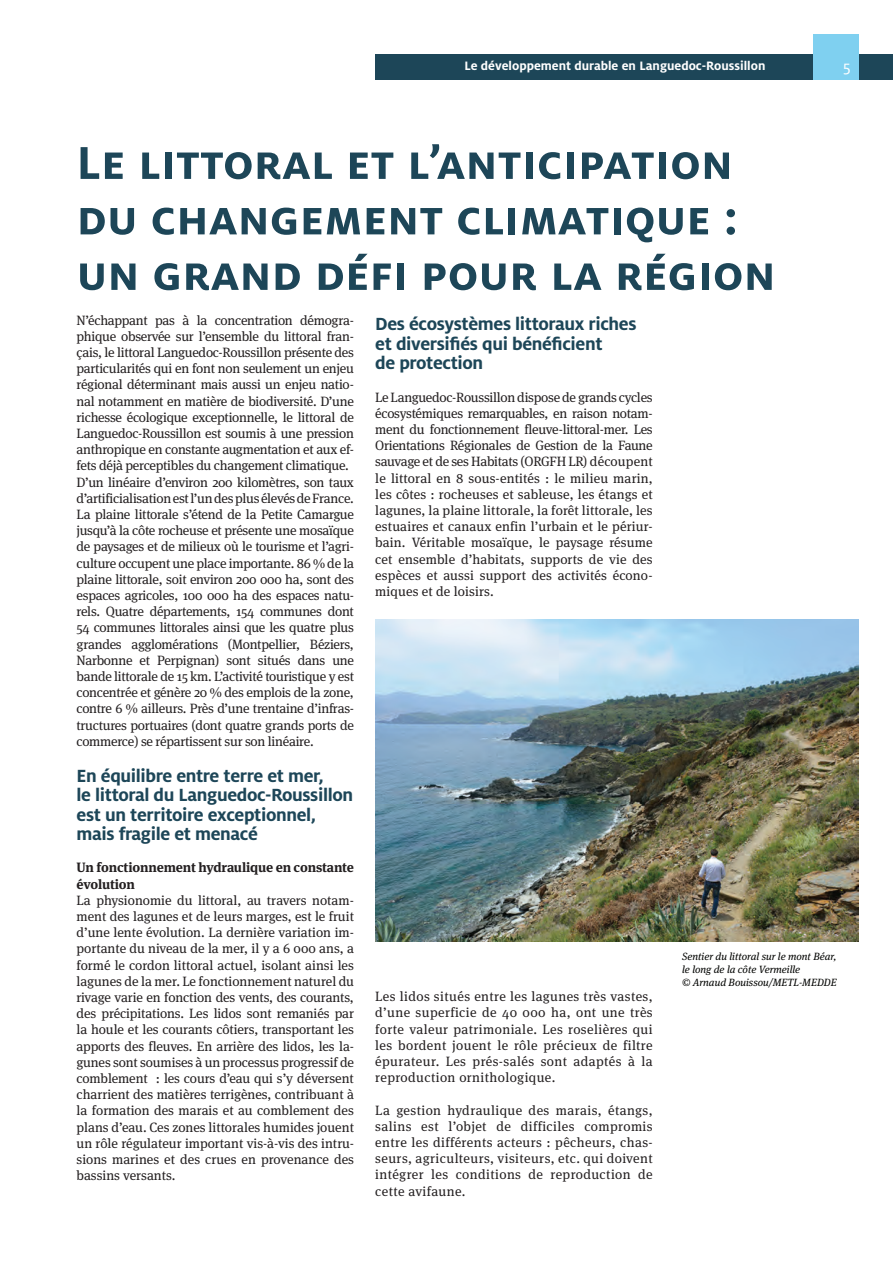
<style>
.page{position:relative;width:893px;height:1263px;background:#fff}
.page>*{position:absolute;margin:0;border:0;box-sizing:border-box;transform-origin:0 0}
.t1{font:700 51px/55.5px "Milo OT";color:#1d4658}
.t2{font:700 19.5px/19.5px "Milo OT";letter-spacing:-.02em;color:#1d4658}
.t3{font:17.1px "Milo OT";color:#fff}
.t4{font:13.5px/16.2px "Meta Serif";letter-spacing:-.02em;color:#231f20;text-align:justify}
.t5{font:700 13.5px/16.2px "Meta Serif Lf";letter-spacing:-.01em;color:#231f20}
.t6{font:700 13.5px "Milo OT";letter-spacing:-.005em;color:#fff}
.t7{font:italic 10.5px/12.6px "Meta Serif";color:#040503}
</style>
<div class="page">
<div style="left:376px;top:54px;width:517px;height:26px;background:#1d4658"></div>
<div style="left:813px;top:34px;width:46px;height:46px;background:#7fd0f0"></div>
<img style="left:375px;top:620px;width:483px;height:321px">
<p class="t6" style="left:464px;top:58px;width:303px">Le développement durable en Languedoc-Roussillon</p>
<p class="t3" style="left:843px;top:57px;width:9px">5</p>
<h1 class="t1" style="left:77px;top:135px;width:701px">Le littoral et l’anticipation du changement climatique : un grand défi pour la région</h1>
<p class="t4" style="left:77px;top:310px;width:279px;text-align:left">N’échappant pas à la concentration démogra&shy;phique observée sur l’ensemble du littoral fran&shy;çais, le littoral Languedoc-Roussillon présente des particularités qui en font non seulement un enjeu régional déterminant mais aussi un enjeu natio&shy;nal notamment en matière de biodiversité. D’une richesse écologique exceptionnelle, le littoral de Languedoc-Roussillon est soumis à une pression anthropique en constante augmentation et aux ef&shy;fets déjà perceptibles du changement climatique.<br>D’un linéaire d’environ 200 kilomètres, son taux d’artificialisation est l’un des plus élevés de France.<br>La plaine littorale s’étend de la Petite Camargue jusqu’à la côte rocheuse et présente une mosaïque de paysages et de milieux où le tourisme et l’agri&shy;culture occupent une place importante. 86 % de la plaine littorale, soit environ 200 000 ha, sont des espaces agricoles, 100 000 ha des espaces natu&shy;rels. Quatre départements, 154 communes dont 54 communes littorales ainsi que les quatre plus grandes agglomérations (Montpellier, Béziers, Narbonne et Perpignan) sont situés dans une bande littorale de 15 km. L’activité touristique y est concentrée et génère 20 % des emplois de la zone, contre 6 % ailleurs. Près d’une trentaine d’infras&shy;tructures portuaires (dont quatre grands ports de commerce) se répartissent sur son linéaire.</p>
<h2 class="t2" style="left:77px;top:766px;width:278px">En équilibre entre terre et mer,<br>le littoral du Languedoc-Roussillon est un territoire exceptionnel, mais fragile et menacé</h2>
<p class="t5" style="left:77px;top:858px;width:279px">Un fonctionnement hydraulique en constante évolution</p>
<p class="t4" style="left:77px;top:891px;width:279px">La physionomie du littoral, au travers notam&shy;ment des lagunes et de leurs marges, est le fruit d’une lente évolution. La dernière variation im&shy;portante du niveau de la mer, il y a 6 000 ans, a formé le cordon littoral actuel, isolant ainsi les lagunes de la mer. Le fonctionnement naturel du rivage varie en fonction des vents, des courants, des précipitations. Les lidos sont remaniés par la houle et les courants côtiers, transportant les apports des fleuves. En arrière des lidos, les la&shy;gunes sont soumises à un processus progressif de comblement : les cours d’eau qui s’y déversent charrient des matières terrigènes, contribuant à la formation des marais et au comblement des plans d’eau. Ces zones littorales humides jouent un rôle régulateur important vis-à-vis des intru&shy;sions marines et des crues en provenance des bassins versants.</p>
<h2 class="t2" style="left:375px;top:314px;width:263px">Des écosystèmes littoraux riches et diversifiés qui bénéficient<br>de protection</h2>
<p class="t4" style="left:375px;top:387px;width:279px">Le Languedoc-Roussillon dispose de grands cycles écosystémiques remarquables, en raison notam&shy;ment du fonctionnement fleuve-littoral-mer. Les Orientations Régionales de Gestion de la Faune sauvage et de ses Habitats (ORGFH LR) découpent le littoral en 8 sous-entités : le milieu marin, les côtes : rocheuses et sableuse, les étangs et lagunes, la plaine littorale, la forêt littorale, les estuaires et canaux enfin l’urbain et le périur&shy;bain. Véritable mosaïque, le paysage résume cet ensemble d’habitats, supports de vie des espèces et aussi support des activités écono&shy;miques et de loisirs.</p>
<p class="t4" style="left:375px;top:987px;width:279px">Les lidos situés entre les lagunes très vastes, d’une superficie de 40 000 ha, ont une très forte valeur patrimoniale. Les roselières qui les bordent jouent le rôle précieux de filtre épurateur. Les prés-salés sont adaptés à la reproduction ornithologique.</p>
<p class="t4" style="left:375px;top:1100px;width:279px">La gestion hydraulique des marais, étangs, salins est l’objet de difficiles compromis entre les différents acteurs : pêcheurs, chas&shy;seurs, agriculteurs, visiteurs, etc. qui doivent intégrer les conditions de reproduction de cette avifaune.</p>
<p class="t7" style="left:682px;top:949px;width:156px">Sentier du littoral sur le mont Béar, le long de la côte Vermeille<br>© Arnaud Bouissou/METL-MEDDE</p>
</div>
